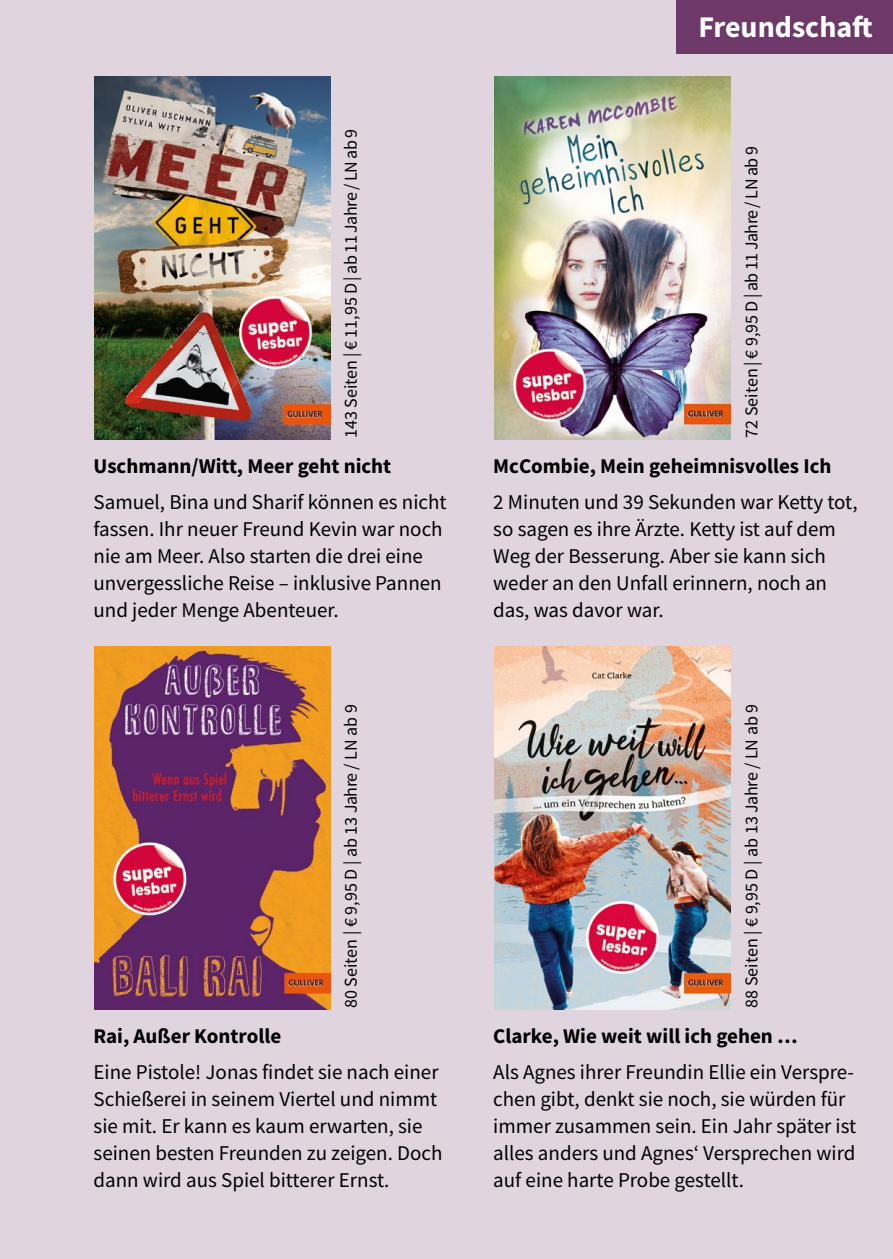
<style>
.page{position:relative;width:893px;height:1259px;background:#e0d4de}
.page>*{position:absolute;margin:0;border:0;box-sizing:border-box;transform-origin:0 0}
.t1{font:700 30px "Source Sans Pro";color:#fff}
.t2{font:21px/27px "Source Sans Pro";color:#000}
.t3{font:700 21px "Source Sans Pro";color:#000}
.t4{font:18px "Source Sans Pro";color:#000}
.t5{font:18px "Source Sans Pro";letter-spacing:-.03em;color:#000}
</style>
<div class="page">
<div style="left:676px;top:0;width:217px;height:53px;background:#6e3968"></div>
<img style="left:95px;top:77px;width:236px;height:363px">
<img style="left:95px;top:646px;width:236px;height:364px">
<img style="left:494px;top:77px;width:236px;height:363px">
<img style="left:494px;top:646px;width:236px;height:364px">
<p class="t4" style="left:339px;top:438px;width:311px;rotate:-90deg">143 Seiten | € 11,95 D | ab 11 Jahre / LN ab 9</p>
<p class="t3" style="left:94px;top:451px;width:299px">Uschmann/Witt, Meer geht nicht</p>
<p class="t2" style="left:94px;top:488px;width:355px">Samuel, Bina und Sharif können es nicht fassen. Ihr neuer Freund Kevin war noch nie am Meer. Also starten die drei eine unvergessliche Reise – inklusive Pannen und jeder Menge Abenteuer.</p>
<p class="t4" style="left:339px;top:1008px;width:305px;rotate:-90deg">80 Seiten | € 9,95 D | ab 13 Jahre / LN ab 9</p>
<p class="t3" style="left:94px;top:1021px;width:189px">Rai, Außer Kontrolle</p>
<p class="t2" style="left:94px;top:1058px;width:350px">Eine Pistole! Jonas findet sie nach einer Schießerei in seinem Viertel und nimmt sie mit. Er kann es kaum erwarten, sie seinen besten Freunden zu zeigen. Doch dann wird aus Spiel bitterer Ernst.</p>
<h1 class="t1" style="left:698px;top:7px;width:176px">Freundschaft</h1>
<p class="t5" style="left:740px;top:438px;width:293px;rotate:-90deg">72 Seiten | € 9,95 D | ab 11 Jahre / LN ab 9</p>
<p class="t3" style="left:493px;top:451px;width:340px">McCombie, Mein geheimnisvolles Ich</p>
<p class="t2" style="left:493px;top:488px;width:366px">2 Minuten und 39 Sekunden war Ketty tot, so sagen es ihre Ärzte. Ketty ist auf dem Weg der Besserung. Aber sie kann sich weder an den Unfall erinnern, noch an das, was davor war.</p>
<p class="t4" style="left:740px;top:1007px;width:305px;rotate:-90deg">88 Seiten | € 9,95 D | ab 13 Jahre / LN ab 9</p>
<p class="t3" style="left:493px;top:1021px;width:306px">Clarke, Wie weit will ich gehen …</p>
<p class="t2" style="left:493px;top:1058px;width:364px">Als Agnes ihrer Freundin Ellie ein Verspre&shy;chen gibt, denkt sie noch, sie würden für immer zusammen sein. Ein Jahr später ist alles anders und Agnes‘ Versprechen wird auf eine harte Probe gestellt.</p>
</div>
